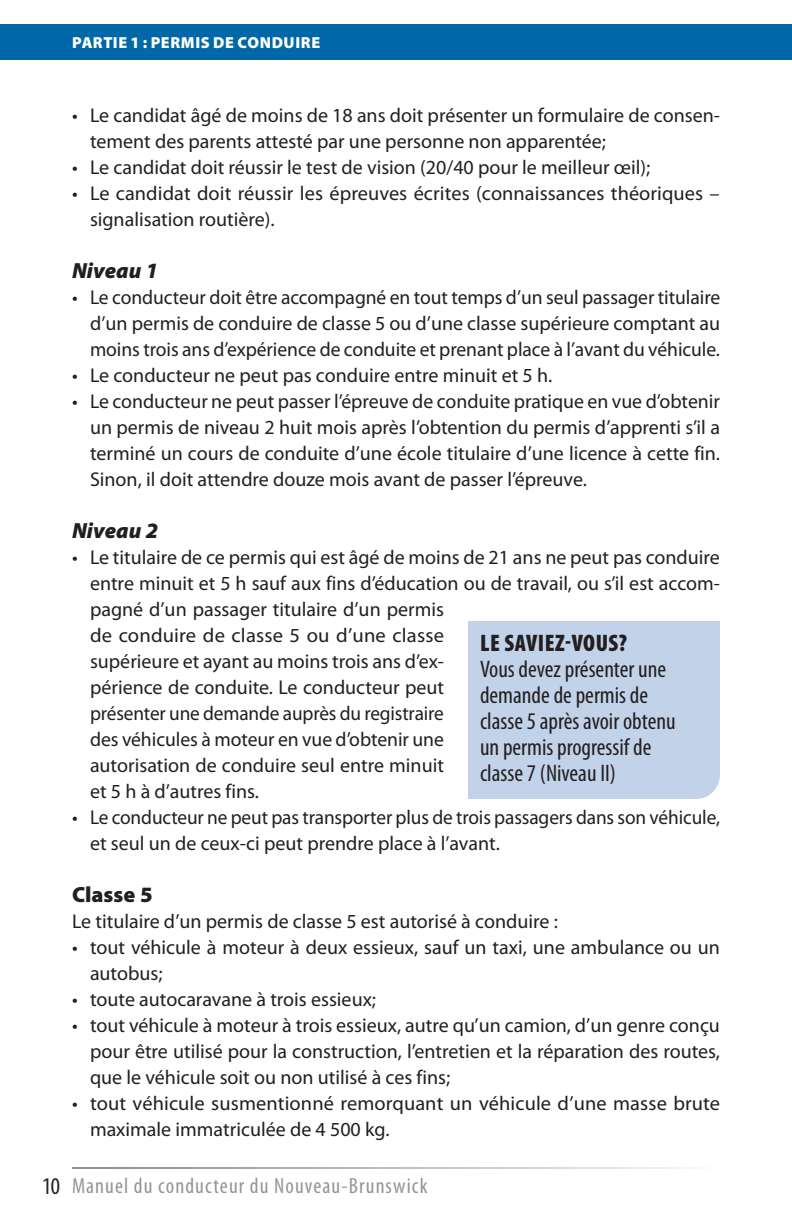
<style>
.page{position:relative;width:792px;height:1224px;background:#fff}
.page>*{position:absolute;margin:0;border:0;box-sizing:border-box;transform-origin:0 0}
.did_you_know{font:condensed 24px/26px "Myriad Pro";color:#231f20}
.DID_U_KNOW{font:900 condensed 24px "Myriad Pro";letter-spacing:.02em;color:#231f20}
.t1{font:condensed 22px "Myriad Pro";letter-spacing:.05em;color:#939598}
.head3{font:italic 900 22px "Myriad Pro";color:#231f20}
.head2{font:900 22px "Myriad Pro";color:#231f20}
.text{font:20px/26px "Myriad Pro";color:#231f20}
.t2{font:900 16px "Myriad Pro";letter-spacing:.04em;color:#fff}
.s1{font-size:24px;color:#231f20}
</style>
<div class="page">
<div style="left:0;top:24px;width:792px;height:36px;background:#0068a9"></div>
<div style="left:468px;top:621px;width:252px;height:48px;background:#c2d3e9"></div>
<div style="left:468px;top:669px;width:252px;height:130px;background:#c2d3e9"></div>
<p class="t2" style="left:72px;top:34px;width:250px">PARTIE 1 : PERMIS DE CONDUIRE</p>
<p class="text" style="left:90px;top:103px;width:632px;text-indent:-18px">• Le candidat âgé de moins de 18 ans doit présenter un formulaire de consen&shy;tement des parents attesté par une personne non apparentée;</p>
<p class="text" style="left:72px;top:155px;width:580px">• Le candidat doit réussir le test de vision (20/40 pour le meilleur œil);</p>
<p class="text" style="left:90px;top:181px;width:631px;text-indent:-18px">• Le candidat doit réussir les épreuves écrites (connaissances théoriques – signalisation routière).</p>
<p class="head3" style="left:72px;top:258px;width:88px">Niveau 1</p>
<p class="text" style="left:90px;top:285px;width:632px;text-align:justify;text-indent:-18px">• Le conducteur doit être accompagné en tout temps d’un seul passager titulaire d’un permis de conduire de classe 5 ou d’une classe supérieure comptant au moins trois ans d’expérience de conduite et prenant place à l’avant du véhicule.</p>
<p class="text" style="left:72px;top:363px;width:482px">• Le conducteur ne peut pas conduire entre minuit et 5 h.</p>
<p class="text" style="left:90px;top:389px;width:632px;text-align:justify;text-indent:-18px">• Le conducteur ne peut passer l’épreuve de conduite pratique en vue d’obtenir un permis de niveau 2 huit mois après l’obtention du permis d’apprenti s’il a terminé un cours de conduite d’une école titulaire d’une licence à cette fin.<br>Sinon, il doit attendre douze mois avant de passer l’épreuve.</p>
<p class="head3" style="left:72px;top:518px;width:88px">Niveau 2</p>
<p class="text" style="left:90px;top:545px;width:632px;text-indent:-18px">• Le titulaire de ce permis qui est âgé de moins de 21 ans ne peut pas conduire entre minuit et 5 h sauf aux fins d’éducation ou de travail, ou s’il est accom&shy;pagné d’un passager titulaire d’un permis<br>de conduire de classe 5 ou d’une classe<br>supérieure et ayant au moins trois ans d’ex-<br>périence de conduite. Le conducteur peut<br>présenter une demande auprès du registraire<br>des véhicules à moteur en vue d’obtenir une<br>autorisation de conduire seul entre minuit<br>et 5 h à d’autres fins.</p>
<p class="text" style="left:90px;top:805px;width:632px;text-indent:-18px">• Le conducteur ne peut pas transporter plus de trois passagers dans son véhicule, et seul un de ceux-ci peut prendre place à l’avant.</p>
<p class="head2" style="left:72px;top:882px;width:82px">Classe 5</p>
<p class="text" style="left:72px;top:909px;width:487px">Le titulaire d’un permis de classe 5 est autorisé à conduire :</p>
<p class="text" style="left:90px;top:935px;width:632px;text-indent:-18px">• tout véhicule à moteur à deux essieux, sauf un taxi, une ambulance ou un autobus;</p>
<p class="text" style="left:72px;top:987px;width:306px">• toute autocaravane à trois essieux;</p>
<p class="text" style="left:90px;top:1013px;width:632px;text-align:justify;text-indent:-18px">• tout véhicule à moteur à trois essieux, autre qu’un camion, d’un genre conçu pour être utilisé pour la construction, l’entretien et la réparation des routes, que le véhicule soit ou non utilisé à ces fins;</p>
<p class="text" style="left:90px;top:1091px;width:632px;text-indent:-18px">• tout véhicule susmentionné remorquant un véhicule d’une masse brute maximale immatriculée de 4 500 kg.</p>
<p class="DID_U_KNOW" style="left:480px;top:630px;width:148px">LE SAVIEZ-VOUS?</p>
<p class="did_you_know" style="left:480px;top:657px;width:197px">Vous devez présenter une demande de permis de classe 5 après avoir obtenu un permis progressif de classe 7 (Niveau II)</p>
<p class="t1" style="left:42px;top:1173px;width:387px"><span class="s1">10</span> Manuel du conducteur du Nouveau-Brunswick</p>
</div>
